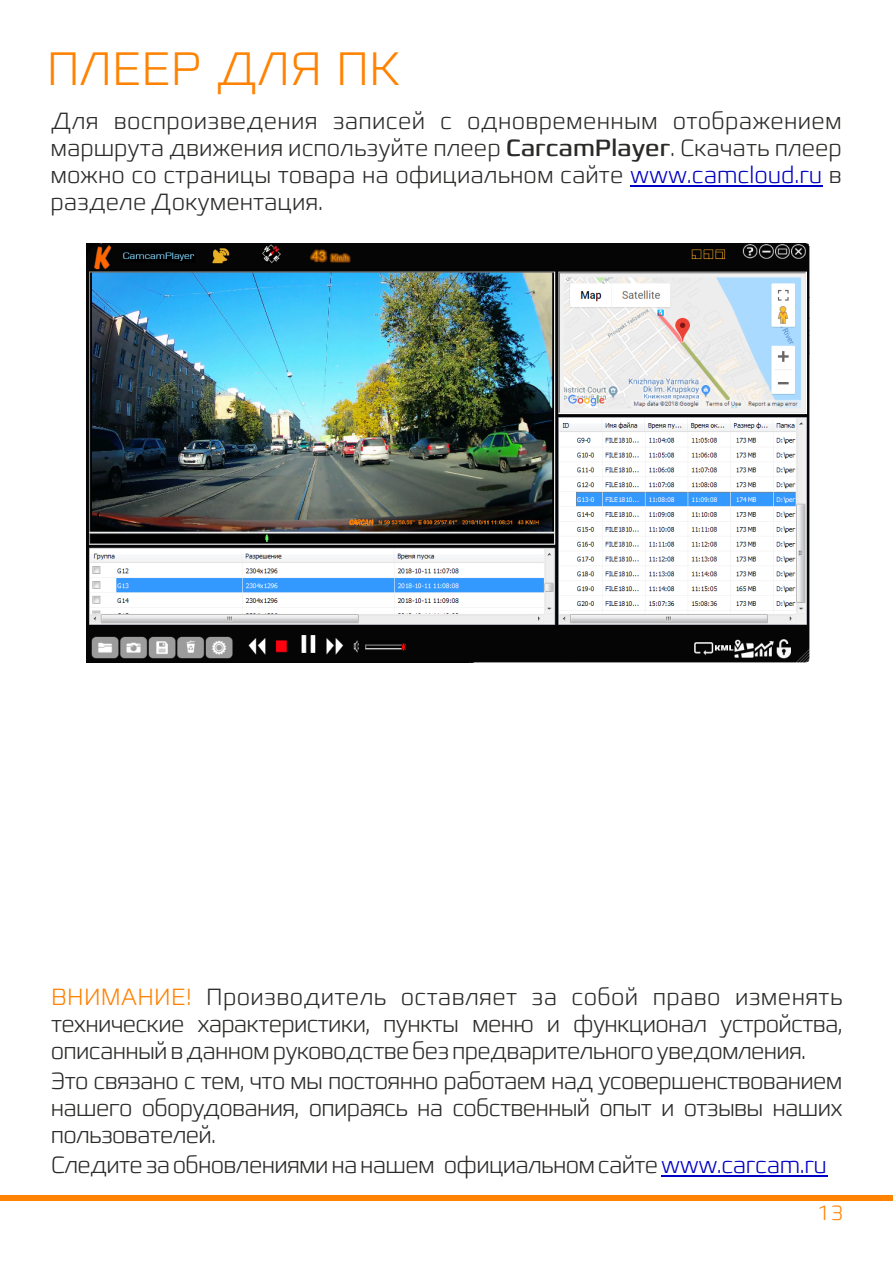
<style>
.page{position:relative;width:893px;height:1263px;background:#fff}
.page>*{position:absolute;margin:0;border:0;box-sizing:border-box;transform-origin:0 0}
.t1{font:200 48px "Francker CYR";color:#ff8200}
.t2{font:200 24px/27px "Francker CYR";letter-spacing:-.03em;color:#2b2a29;text-align:justify}
.t3{font:200 21px "Francker CYR";color:#ff8200}
.s1{font-weight:400}
.s2{color:#0000c4}
.s3{color:#ff8200}
</style>
<div class="page">
<hr style="left:630px;top:185px;width:192px;height:1px;background:#0000c4">
<div style="left:0;top:1195px;width:893px;height:6px;background:#ff8200"></div>
<hr style="left:661px;top:1175px;width:166px;height:2px;background:#0000c4">
<img style="left:86px;top:243px;width:724px;height:420px">
<h1 class="t1" style="left:47px;top:49px;width:355px">ПЛЕЕР ДЛЯ ПК</h1>
<p class="t2" style="left:50px;top:109px;width:793px">Для воспроизведения записей с одновременным отображением маршрута движения используйте плеер <span class="s1">CarcamPlayer</span>. Скачать плеер можно со страницы товара на официальном сайте <span class="s2">www.camcloud.ru</span> в разделе Документация.</p>
<p class="t2" style="left:51px;top:986px;width:793px"><span class="s3">ВНИМАНИЕ!</span> Производитель оставляет за собой право изменять технические характеристики, пункты меню и функционал устройства, описанный в данном руководстве без предварительного уведомления.</p>
<p class="t2" style="left:51px;top:1070px;width:793px">Это связано с тем, что мы постоянно работаем над усовершенствованием нашего оборудования, опираясь на собственный опыт и отзывы наших пользователей.</p>
<p class="t2" style="left:51px;top:1154px;width:778px">Следите за обновлениями на нашем официальном сайте<span class="s2">www.carcam.ru</span></p>
<p class="t3" style="left:817px;top:1205px;width:28px">13</p>
</div>
